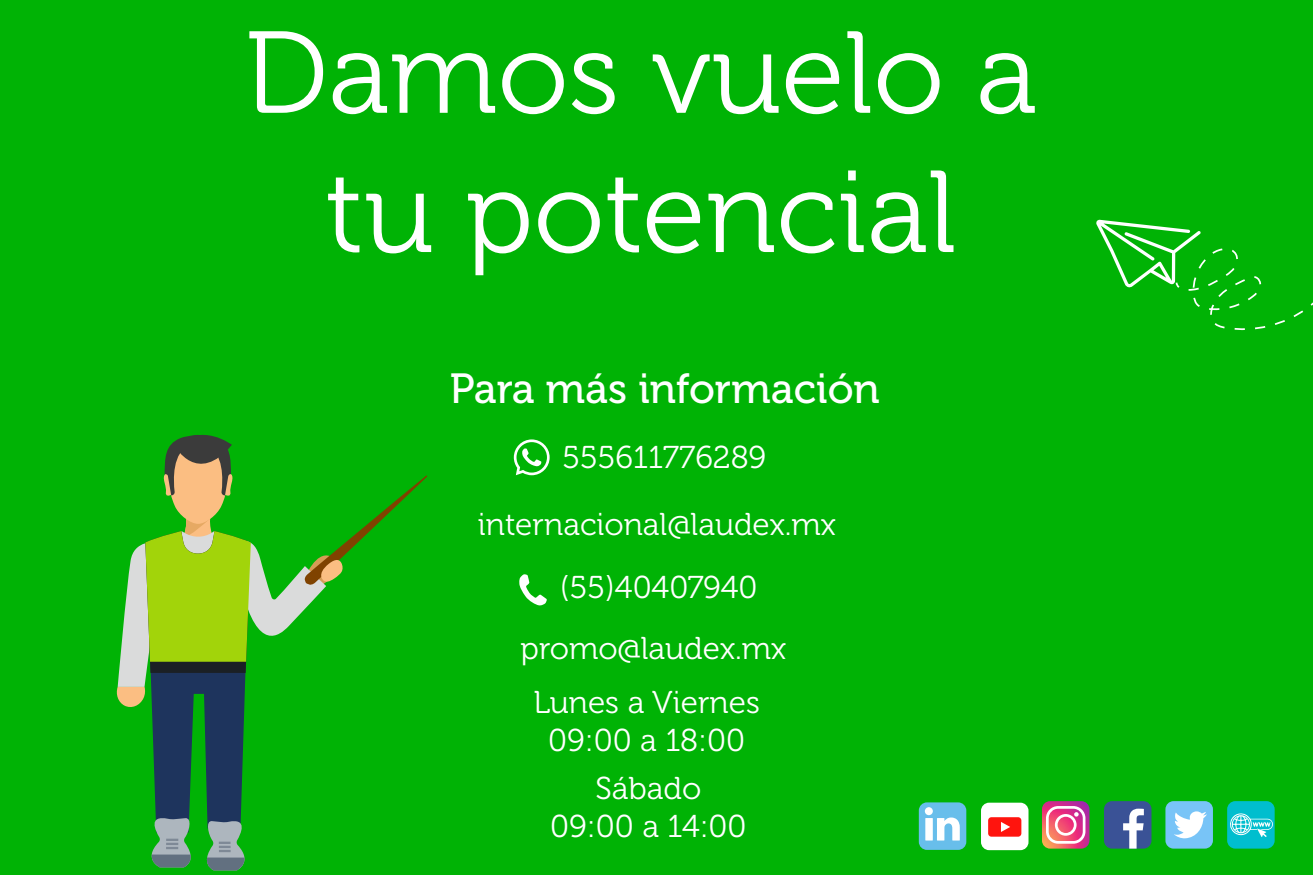
<style>
.page{position:relative;width:1313px;height:875px;background:#fff}
.page>*{position:absolute;margin:0;border:0;box-sizing:border-box;transform-origin:0 0}
.t1{font:116.02px/139.3px "Museo 300";color:#fff;text-align:center}
.t2{font:42px "Museo 500";color:#fff}
.t3{font:31.5px/37.8px "Museo 300";color:#fff;text-align:center}
</style>
<div class="page">
<div style="left:0;top:0;width:1312px;height:875px;background:#00b305"></div>
<svg style="left:1096px;top:220px;width:216px;height:111px"></svg>
<svg style="left:116px;top:434px;width:311px;height:436px"></svg>
<div style="left:1165px;top:801px;width:47px;height:48px;background:#78c4f7;border-radius:8px"></div>
<svg style="left:1174px;top:811px;width:32px;height:28px"></svg>
<div style="left:1104px;top:801px;width:47px;height:48px;background:#3a5296;border-radius:8px"></div>
<svg style="left:1123px;top:809px;width:20px;height:40px"></svg>
<svg style="left:1042px;top:801px;width:47px;height:48px;background:#e07496"></svg>
<div style="left:1227px;top:801px;width:47px;height:48px;background:#00bece;border-radius:8px"></div>
<svg style="left:1230px;top:813px;width:43px;height:24px"></svg>
<svg style="left:514px;top:439px;width:35px;height:36px"></svg>
<svg style="left:519px;top:574px;width:28px;height:32px"></svg>
<div style="left:981px;top:803px;width:47px;height:47px;background:#fff;border-radius:8px"></div>
<div style="left:988px;top:817px;width:33px;height:20px;background:#ff140e;border-radius:3px"></div>
<svg style="left:1001px;top:822px;width:9px;height:10px"></svg>
<div style="left:918px;top:802px;width:48px;height:48px;background:#68beeb;border-radius:8px"></div>
<svg style="left:925px;top:818px;width:34px;height:23px"></svg>
<div style="left:924px;top:807px;width:8px;height:8px;background:#fff;border-radius:50%"></div>
<h1 class="t1" style="left:244px;top:6px;width:794px">Damos vuelo a tu potencial</h1>
<h2 class="t2" style="left:450px;top:365px;width:431px">Para más información</h2>
<p class="t3" style="left:478px;top:424px;width:359px;line-height:67.4px">555611776289 internacional@laudex.mx</p>
<p class="t3" style="left:520px;top:558px;width:267px;line-height:60.7px">(55)40407940 promo@laudex.mx</p>
<p class="t3" style="left:533px;top:684px;width:228px">Lunes a Viernes<br>09:00 a 18:00</p>
<p class="t3" style="left:550px;top:770px;width:198px">Sábado<br>09:00 a 14:00</p>
</div>
